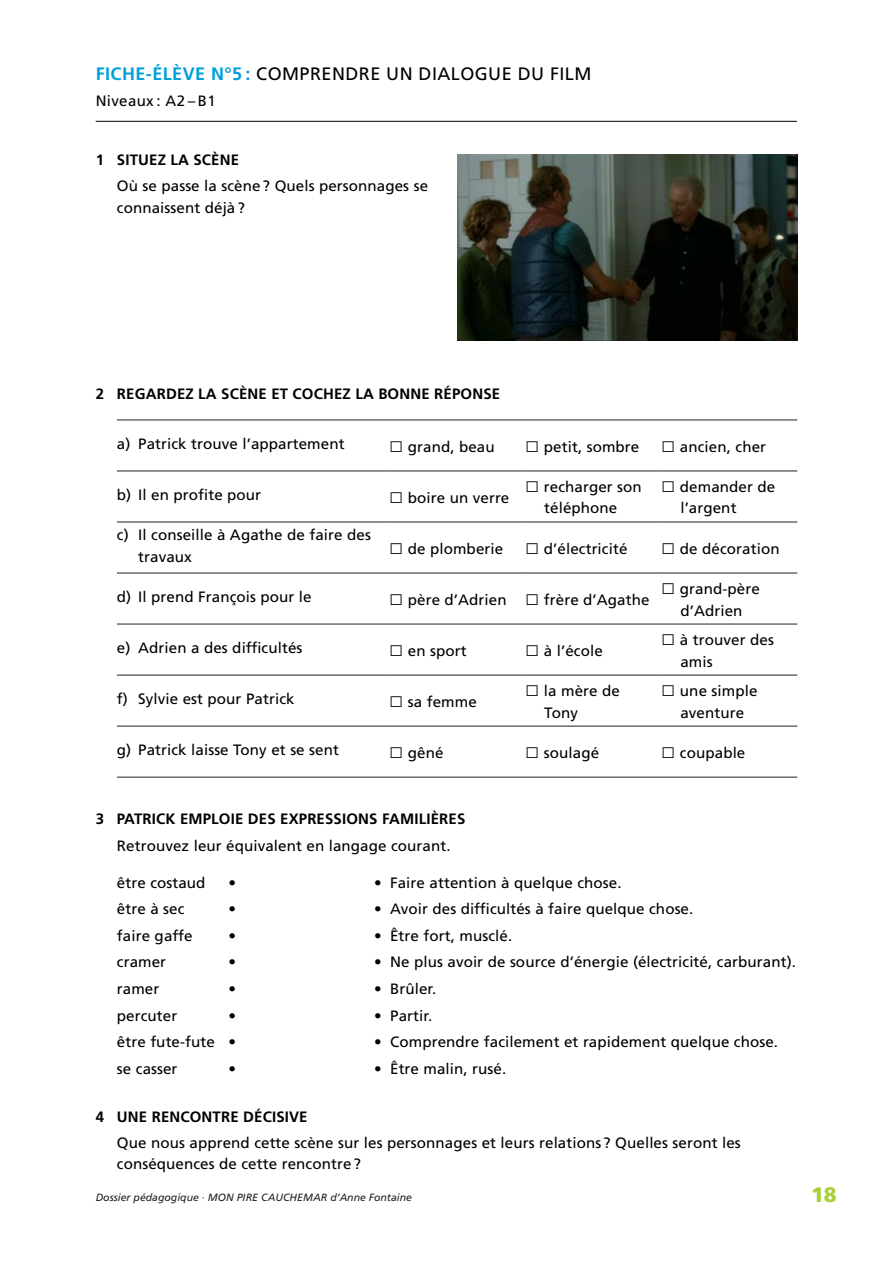
<style>
.page{position:relative;width:893px;height:1263px;background:#fff}
.page>*{position:absolute;margin:0;border:0;box-sizing:border-box;transform-origin:0 0}
.t1{font:900 21px "Frutiger LT Pro";color:#a9cf38}
.t2{font:700 18px "Frutiger LT Pro";letter-spacing:.025em;color:#00a0da}
.t3{font:18px "Frutiger LT Pro";letter-spacing:.025em;color:#000}
.t4{font:15px/21.3px "Frutiger LT Pro";letter-spacing:.005em;color:#000}
.t5{font:700 15px "Frutiger LT Pro";letter-spacing:.01em;color:#000}
.t6{font:15px "Frutiger LT Pro";letter-spacing:.025em;color:#000}
.t7{font:italic 10.5px "Frutiger LT Pro";color:#231f20}
.s1{font-weight:400;color:#000}
.s2{font-family:"Arial";font-size:23.25px}
</style>
<div class="page">
<hr style="left:96px;top:121px;width:701px;height:1px;background:#000">
<hr style="left:117px;top:420px;width:272px;height:1px;background:#231f20">
<hr style="left:389px;top:420px;width:136px;height:1px;background:#231f20">
<hr style="left:525px;top:420px;width:136px;height:1px;background:#231f20">
<hr style="left:661px;top:420px;width:136px;height:1px;background:#231f20">
<hr style="left:117px;top:471px;width:272px;height:1px;background:#231f20">
<hr style="left:389px;top:471px;width:136px;height:1px;background:#231f20">
<hr style="left:525px;top:471px;width:136px;height:1px;background:#231f20">
<hr style="left:661px;top:471px;width:136px;height:1px;background:#231f20">
<hr style="left:117px;top:522px;width:272px;height:1px;background:#231f20">
<hr style="left:389px;top:522px;width:136px;height:1px;background:#231f20">
<hr style="left:525px;top:522px;width:136px;height:1px;background:#231f20">
<hr style="left:661px;top:522px;width:136px;height:1px;background:#231f20">
<hr style="left:117px;top:573px;width:272px;height:1px;background:#231f20">
<hr style="left:389px;top:573px;width:136px;height:1px;background:#231f20">
<hr style="left:525px;top:573px;width:136px;height:1px;background:#231f20">
<hr style="left:661px;top:573px;width:136px;height:1px;background:#231f20">
<hr style="left:117px;top:624px;width:272px;height:1px;background:#231f20">
<hr style="left:389px;top:624px;width:136px;height:1px;background:#231f20">
<hr style="left:525px;top:624px;width:136px;height:1px;background:#231f20">
<hr style="left:661px;top:624px;width:136px;height:1px;background:#231f20">
<hr style="left:117px;top:675px;width:272px;height:1px;background:#231f20">
<hr style="left:389px;top:675px;width:136px;height:1px;background:#231f20">
<hr style="left:525px;top:675px;width:136px;height:1px;background:#231f20">
<hr style="left:661px;top:675px;width:136px;height:1px;background:#231f20">
<hr style="left:117px;top:726px;width:272px;height:1px;background:#231f20">
<hr style="left:389px;top:726px;width:136px;height:1px;background:#231f20">
<hr style="left:525px;top:726px;width:136px;height:1px;background:#231f20">
<hr style="left:661px;top:726px;width:136px;height:1px;background:#231f20">
<hr style="left:117px;top:777px;width:272px;height:1px;background:#231f20">
<hr style="left:389px;top:777px;width:136px;height:1px;background:#231f20">
<hr style="left:525px;top:777px;width:136px;height:1px;background:#231f20">
<hr style="left:661px;top:777px;width:136px;height:1px;background:#231f20">
<img style="left:457px;top:154px;width:340px;height:186px">
<p class="t2" style="left:96px;top:63px;width:186px">FICHE-ÉLÈVE N°5 : <span class="s1">Comprendre</span></p>
<p class="t3" style="left:386px;top:63px;width:45px">un dialog</p>
<p class="t3" style="left:488px;top:63px;width:105px">ue DU FILM</p>
<p class="t6" style="left:96px;top:92px;width:121px">Niveaux : A2 – B1</p>
<p class="t5" style="left:96px;top:151px;width:145px">1 SITU EZ LA SCÈNE</p>
<p class="t4" style="left:117px;top:176px;width:313px">Où se passe la scène? Quels personnages se connaissent déjà?</p>
<p class="t5" style="left:96px;top:385px;width:208px">2 REGARDEZ LA SCÈNE ET COCH</p>
<p class="t5" style="left:334px;top:385px;width:66px">EZ LA BONN</p>
<p class="t5" style="left:421px;top:385px;width:33px">E RÉPON</p>
<p class="t5" style="left:483px;top:385px;width:18px">SE</p>
<p class="t4" style="left:117px;top:433px;width:229px">a) Patrick trouve l’appartement</p>
<p class="t4" style="left:389px;top:436px;width:107px"><span class="s2">□</span> grand, beau</p>
<p class="t4" style="left:525px;top:436px;width:242px"><span class="s2">□</span> petit, sombre <span class="s2">□</span> ancien, cher</p>
<p class="t4" style="left:117px;top:484px;width:146px">b) Il en profite pour</p>
<p class="t4" style="left:389px;top:487px;width:122px"><span class="s2">□</span> boire un verre</p>
<p class="t4" style="left:525px;top:476px;width:118px;text-align:center"><span class="s2">□</span> recharger son téléphone</p>
<p class="t4" style="left:680px;top:476px;width:96px;text-indent:-19px"><span class="s2">□</span> demander de l’argent</p>
<p class="t4" style="left:138px;top:525px;width:234px;text-indent:-21px">c) Il conseille à Agathe de faire des travaux</p>
<p class="t4" style="left:389px;top:538px;width:240px"><span class="s2">□</span> de plomberie <span class="s2">□</span> d’électricité</p>
<p class="t4" style="left:661px;top:538px;width:120px"><span class="s2">□</span> de décoration</p>
<p class="t4" style="left:117px;top:586px;width:196px">d) Il prend François pour le</p>
<p class="t4" style="left:389px;top:589px;width:262px"><span class="s2">□</span> père d’Adrien <span class="s2">□</span> frère d’Agathe</p>
<p class="t4" style="left:661px;top:578px;width:100px;text-align:center"><span class="s2">□</span> grand-père d’Adrien</p>
<p class="t4" style="left:117px;top:637px;width:187px">e) Adrien a des difficultés</p>
<p class="t4" style="left:389px;top:640px;width:79px"><span class="s2">□</span> en sport</p>
<p class="t4" style="left:525px;top:640px;width:79px"><span class="s2">□</span> à l’école</p>
<p class="t4" style="left:680px;top:629px;width:95px;text-indent:-19px"><span class="s2">□</span> à trouver des amis</p>
<p class="t4" style="left:117px;top:688px;width:179px">f) Sylvie est pour Patrick</p>
<p class="t4" style="left:389px;top:691px;width:89px"><span class="s2">□</span> sa femme</p>
<p class="t4" style="left:544px;top:680px;width:77px;text-indent:-19px"><span class="s2">□</span> la mère de<br>Tony</p>
<p class="t4" style="left:661px;top:680px;width:98px;text-align:center"><span class="s2">□</span> une simple aventure</p>
<p class="t4" style="left:117px;top:739px;width:224px">g) Patrick laisse Tony et se sent</p>
<p class="t4" style="left:389px;top:742px;width:56px"><span class="s2">□</span> gêné</p>
<p class="t4" style="left:525px;top:742px;width:75px"><span class="s2">□</span> soulagé</p>
<p class="t4" style="left:661px;top:742px;width:86px"><span class="s2">□</span> coupable</p>
<p class="t5" style="left:96px;top:810px;width:371px">3 PATRICK EMPLOIE DES EXPRESSIONS FAM ILIÈRES</p>
<p class="t4" style="left:117px;top:835px;width:335px">Retrouvez leur équivalent en langage courant.</p>
<p class="t4" style="left:117px;top:872px;width:90px">être costaud</p>
<p class="t4" style="left:229px;top:872px;width:9px">•</p>
<p class="t4" style="left:374px;top:872px;width:249px">• Faire attention à quelque chose.</p>
<p class="t4" style="left:117px;top:898px;width:69px">être à sec</p>
<p class="t4" style="left:229px;top:898px;width:9px">•</p>
<p class="t4" style="left:374px;top:898px;width:321px">• Avoir des difficultés à faire quelque chose.</p>
<p class="t4" style="left:117px;top:925px;width:77px">faire gaffe</p>
<p class="t4" style="left:229px;top:925px;width:9px">•</p>
<p class="t4" style="left:374px;top:925px;width:140px">• Être fort, musclé.</p>
<p class="t4" style="left:117px;top:952px;width:51px">cramer</p>
<p class="t4" style="left:229px;top:952px;width:9px">•</p>
<p class="t4" style="left:374px;top:952px;width:423px">• Ne plus avoir de source d’énergie (électricité, carburant).</p>
<p class="t4" style="left:117px;top:978px;width:44px">ramer</p>
<p class="t4" style="left:229px;top:978px;width:9px">•</p>
<p class="t4" style="left:374px;top:978px;width:64px">• Brûler.</p>
<p class="t4" style="left:117px;top:1005px;width:62px">percuter</p>
<p class="t4" style="left:229px;top:1005px;width:9px">•</p>
<p class="t4" style="left:374px;top:1005px;width:60px">• Partir.</p>
<p class="t4" style="left:117px;top:1031px;width:121px">être fute-fute •</p>
<p class="t4" style="left:374px;top:1031px;width:406px">• Comprendre facilement et rapidement quelque chose.</p>
<p class="t4" style="left:117px;top:1058px;width:62px">se casser</p>
<p class="t4" style="left:229px;top:1058px;width:9px">•</p>
<p class="t4" style="left:374px;top:1058px;width:134px">• Être malin, rusé.</p>
<p class="t5" style="left:96px;top:1107px;width:85px">4 UNE RENCONT</p>
<p class="t5" style="left:221px;top:1107px;width:33px">RE DÉC</p>
<p class="t5" style="left:272px;top:1107px;width:37px">ISIVE</p>
<p class="t4" style="left:117px;top:1132px;width:625px">Que nous apprend cette scène sur les personnages et leurs relations? Quelles seront les conséquences de cette rencontre?</p>
<p class="t7" style="left:96px;top:1191px;width:318px">Dossier pédagogique · MON PIRE CAUCHEMAR d‘Anne Fontaine</p>
<h1 class="t1" style="left:811px;top:1182px;width:27px">18</h1>
</div>
